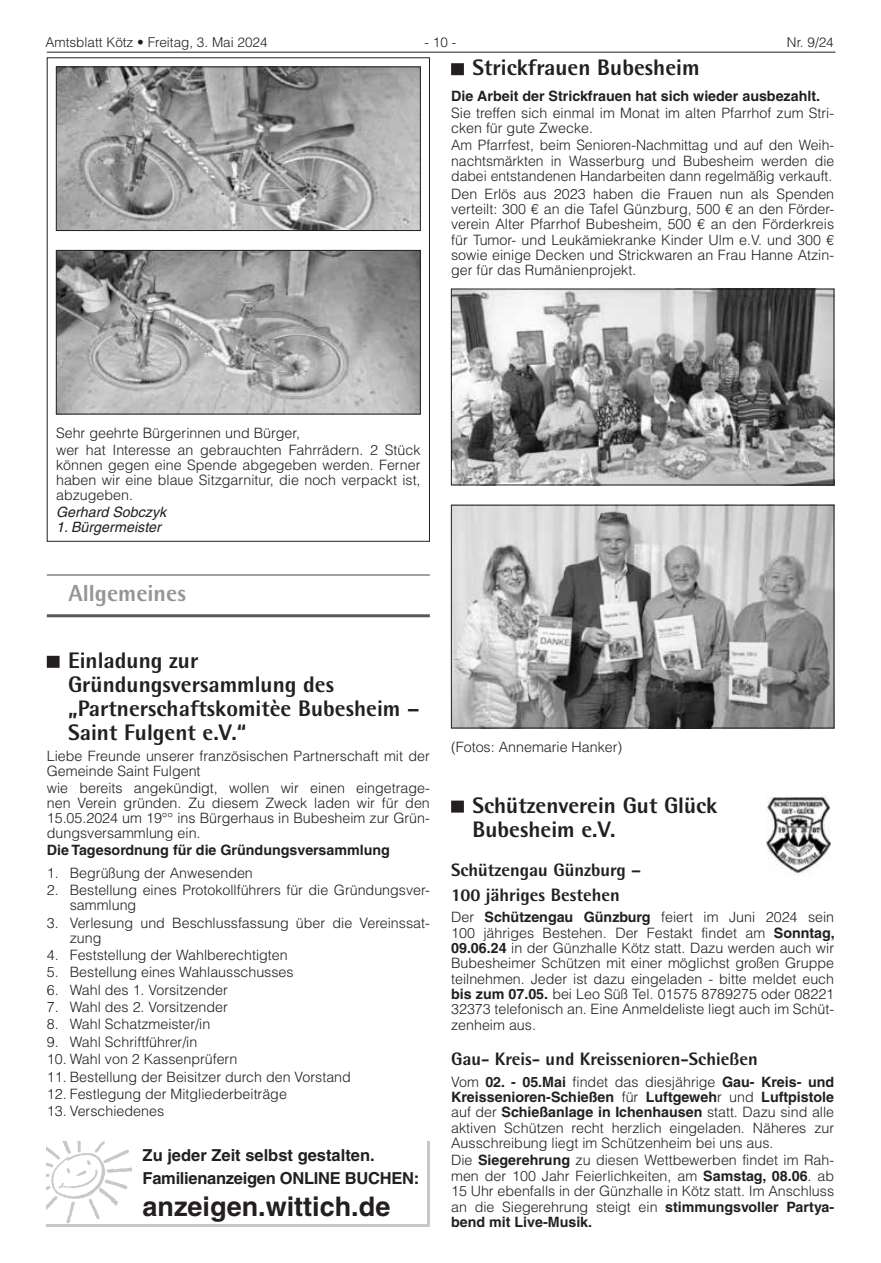
<style>
.page{position:relative;width:881px;height:1263px;background:#fff}
.page>*{position:absolute;margin:0;border:0;box-sizing:border-box;transform-origin:0 0}
.t1{font:700 27px "Helvetica LT";color:#231f20}
.t2{font:800 23.25px "Agfa Rotis Semisans";color:#939598}
.t3{font:800 22.5px/24px "Agfa Rotis Semisans";color:#231f20}
.t4{font:800 18px/24.3px "Agfa Rotis Semisans";color:#231f20}
.t5{font:700 16.5px/22.5px "Helvetica LT";letter-spacing:-.015em;color:#231f20}
.t6{font:300 14.25px/15.3px "Helvetica LT";color:#231f20;text-align:justify}
.t7{font:700 14.25px "Helvetica LT";color:#231f20}
.t8{font:italic 14.25px "Helvetica LT";color:#231f20}
.t9{font:300 13.5px "Helvetica LT";color:#231f20}
.s1{font-weight:700}
</style>
<div class="page">
<hr style="left:47px;top:52px;width:788px;height:1px;background:#231f20">
<div style="left:451px;top:63px;width:12px;height:12px;background:#231f20"></div>
<div style="left:451px;top:800px;width:12px;height:12px;background:#231f20"></div>
<img style="left:453px;top:291px;width:378px;height:192px">
<div style="left:451px;top:289px;width:382px;height:196px;border:1px solid #231f20"></div>
<img style="left:453px;top:507px;width:378px;height:219px">
<div style="left:451px;top:505px;width:382px;height:223px;border:1px solid #231f20"></div>
<img style="left:766px;top:796px;width:63px;height:80px">
<hr style="left:47px;top:574px;width:382px;height:2px;background:#808285">
<hr style="left:47px;top:614px;width:382px;height:3px;background:#57585a">
<div style="left:47px;top:656px;width:13px;height:12px;background:#231f20"></div>
<img style="left:58px;top:69px;width:360px;height:160px">
<div style="left:56px;top:67px;width:364px;height:164px;border:1px solid #231f20"></div>
<img style="left:58px;top:252px;width:360px;height:160px">
<div style="left:56px;top:250px;width:364px;height:164px;border:1px solid #231f20"></div>
<img style="left:47px;top:1142px;width:85px;height:82px">
<hr style="left:47px;top:1225px;width:382px;height:2px;background:#c7c8ca">
<hr style="left:427px;top:1142px;width:2px;height:85px;background:#c7c8ca">
<p class="t9" style="left:45px;top:34px;width:223px">Amtsblatt Kötz • Freitag, 3. Mai 2024</p>
<p class="t9" style="left:424px;top:34px;width:33px">- 10 -</p>
<p class="t9" style="left:786px;top:34px;width:48px">Nr. 9/24</p>
<h3 class="t3" style="left:472px;top:55px;width:229px">Strickfrauen Bubesheim</h3>
<p class="t7" style="left:451px;top:87px;width:370px">Die Arbeit der Strickfrauen hat sich wieder ausbezahlt.</p>
<p class="t6" style="left:451px;top:105px;width:384px">Sie treffen sich einmal im Monat im alten Pfarrhof zum Stri&shy;cken für gute Zwecke.</p>
<p class="t6" style="left:451px;top:138px;width:384px">Am Pfarrfest, beim Senioren-Nachmittag und auf den Weih&shy;nachtsmärkten in Wasserburg und Bubesheim werden die dabei entstandenen Handarbeiten dann regelmäßig verkauft.</p>
<p class="t6" style="left:451px;top:186px;width:384px">Den Erlös aus 2023 haben die Frauen nun als Spenden verteilt: 300 € an die Tafel Günzburg, 500 € an den Förder&shy;verein Alter Pfarrhof Bubesheim, 500 € an den Förderkreis für Tumor- und Leukämiekranke Kinder Ulm e.V. und 300 € sowie einige Decken und Strickwaren an Frau Hanne Atzin&shy;ger für das Rumänienprojekt.</p>
<p class="t6" style="left:56px;top:424px;width:366px;line-height:17.1px">Sehr geehrte Bürgerinnen und Bürger,<br>wer hat Interesse an gebrauchten Fahrrädern. 2 Stück</p>
<p class="t6" style="left:56px;top:457px;width:366px">können gegen eine Spende abgegeben werden. Ferner haben wir eine blaue Sitzgarnitur, die noch verpackt ist, abzugeben.</p>
<p class="t8" style="left:56px;top:504px;width:112px">Gerhard Sobczyk</p>
<p class="t8" style="left:56px;top:519px;width:106px">1. Bürgermeister</p>
<h2 class="t2" style="left:69px;top:579px;width:119px">Allgemeines</h2>
<h3 class="t3" style="left:68px;top:648px;width:353px">Einladung zur<br>Gründungsversammlung des „Partnerschaftskomitèe Bubesheim –<br>Saint Fulgent e.V.“</h3>
<p class="t6" style="left:47px;top:748px;width:384px">Liebe Freunde unserer französischen Partnerschaft mit der<br>Gemeinde Saint Fulgent</p>
<p class="t6" style="left:47px;top:781px;width:384px">wie bereits angekündigt, wollen wir einen eingetrage&shy;nen Verein gründen. Zu diesem Zweck laden wir für den 15.05.2024 um 19°° ins Bürgerhaus in Bubesheim zur Grün&shy;dungsversammlung ein.</p>
<p class="t7" style="left:47px;top:842px;width:344px">Die Tagesordnung für die Gründungsversammlung</p>
<p class="t6" style="left:47px;top:865px;width:207px">1. Begrüßung der Anwesenden</p>
<p class="t6" style="left:70px;top:883px;width:361px;text-indent:-23px">2. Bestellung eines Protokollführers für die Gründungsver&shy;sammlung</p>
<p class="t6" style="left:70px;top:915px;width:361px;text-indent:-23px">3. Verlesung und Beschlussfassung über die Vereinssat&shy;zung</p>
<p class="t6" style="left:47px;top:947px;width:242px">4. Feststellung der Wahlberechtigten</p>
<p class="t6" style="left:47px;top:964px;width:248px">5. Bestellung eines Wahlausschusses</p>
<p class="t6" style="left:47px;top:982px;width:182px">6. Wahl des 1. Vorsitzender</p>
<p class="t6" style="left:47px;top:999px;width:182px">7. Wahl des 2. Vorsitzender</p>
<p class="t6" style="left:47px;top:1017px;width:165px">8. Wahl Schatzmeister/in</p>
<p class="t6" style="left:47px;top:1034px;width:152px">9. Wahl Schriftführer/in</p>
<p class="t6" style="left:47px;top:1051px;width:192px">10. Wahl von 2 Kassenprüfern</p>
<p class="t6" style="left:47px;top:1069px;width:305px">11. Bestellung der Beisitzer durch den Vorstand</p>
<p class="t6" style="left:47px;top:1086px;width:241px">12. Festlegung der Mitgliederbeiträge</p>
<p class="t6" style="left:47px;top:1103px;width:119px">13. Verschiedenes</p>
<p class="t5" style="left:142px;top:1144px;width:278px">Zu jeder Zeit selbst gestalten.<br>Familienanzeigen ONLINE BUCHEN:</p>
<h1 class="t1" style="left:142px;top:1190px;width:249px">anzeigen.wittich.de</h1>
<p class="t6" style="left:451px;top:739px;width:173px">(Fotos: Annemarie Hanker)</p>
<h3 class="t3" style="left:472px;top:792px;width:246px">Schützenverein Gut Glück<br>Bubesheim e.V.</h3>
<p class="t4" style="left:451px;top:857px;width:191px">Schützengau Günzburg –<br>100 jähriges Bestehen</p>
<p class="t6" style="left:451px;top:909px;width:385px">Der <span class="s1">Schützengau Günzburg</span> feiert im Juni 2024 sein 100 jähriges Bestehen. Der Festakt findet am <span class="s1">Sonntag, 09.06.24</span> in der Günzhalle Kötz statt. Dazu werden auch wir Bubesheimer Schützen mit einer möglichst großen Gruppe teilnehmen. Jeder ist dazu eingeladen - bitte meldet euch <span class="s1">bis zum 07.05.</span> bei Leo Süß Tel. 01575 8789275 oder 08221<br>32373 telefonisch an. Eine Anmeldeliste liegt auch im Schüt&shy;zenheim aus.</p>
<p class="t4" style="left:451px;top:1046px;width:308px">Gau- Kreis- und Kreissenioren-Schießen</p>
<p class="t6" style="left:451px;top:1074px;width:384px">Vom <span class="s1">02. - 05.Mai</span> findet das diesjährige <span class="s1">Gau- Kreis- und Kreissenioren-Schießen</span> für <span class="s1">Luftgeweh</span>r und <span class="s1">Luftpistole </span>auf der <span class="s1">Schießanlage in Ichenhausen</span> statt. Dazu sind alle aktiven Schützen recht herzlich eingeladen. Näheres zur Ausschreibung liegt im Schützenheim bei uns aus.</p>
<p class="t6" style="left:451px;top:1152px;width:384px">Die <span class="s1">Siegerehrung</span> zu diesen Wettbewerben findet im Rah&shy;men der 100 Jahr Feierlichkeiten, am <span class="s1">Samstag, 08.06</span>. ab 15 Uhr ebenfalls in der Günzhalle in Kötz statt. Im Anschluss an die Siegerehrung steigt ein <span class="s1">stimmungsvoller Partya&shy;bend mit Live-Musik.</span></p>
</div>
